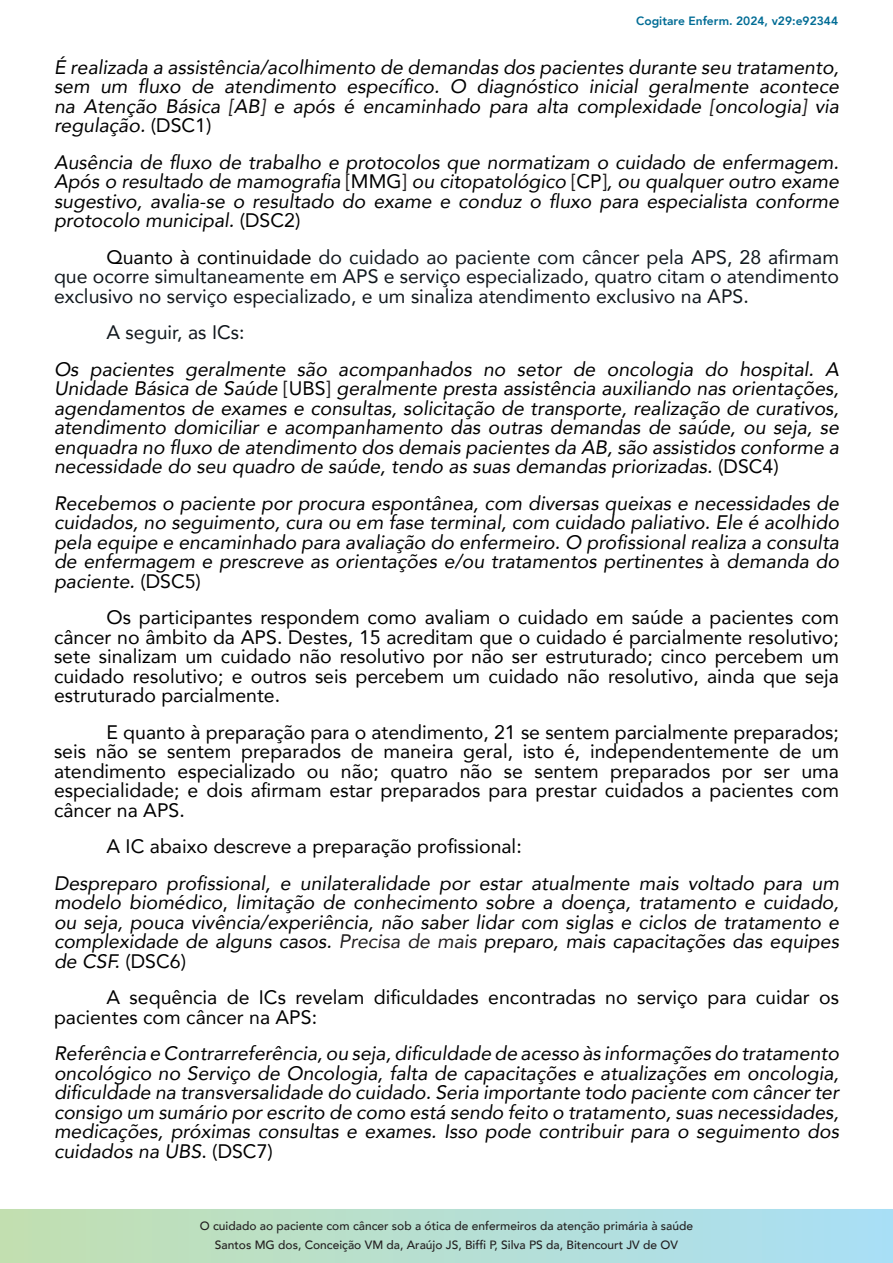
<style>
.page{position:relative;width:893px;height:1263px;background:#fff}
.page>*{position:absolute;margin:0;border:0;box-sizing:border-box;transform-origin:0 0}
.t1{font:italic 19.5px/19.5px "Avenir";color:#000001;text-align:justify}
.t2{font:19.5px/19.5px "Avenir";color:#000001;text-align:justify}
.t3{font:19.5px/19.5px "Avenir";color:#11181e;text-align:justify}
.t4{font:500 12px/18.6px "Avenir";color:#231f20;text-align:center}
.t5{font:800 12px "Avenir";color:#006c95}
.s1{color:#231f20}
.s2{font-style:normal}
.s3{font-style:normal;color:#231f20}
.s4{color:#000001}
</style>
<div class="page">
<svg style="left:0;top:1209px;width:893px;height:54px;background:#b6dfd2"></svg>
<p class="t5" style="left:636px;top:10px;width:203px">Cogitare Enferm. 2024, v29:e92344</p>
<p class="t1" style="left:54px;top:57px;width:786px">É realizada a assistência/acolhimento de demandas dos pacientes durante seu tratamento, sem um fluxo de atendimento específico. O diagnóstico inicial geralmente acontece na Atenção Básica <span class="s1">[</span>AB<span class="s1">]</span> e após é encaminhado para alta complexidade <span class="s1">[</span>oncologia<span class="s1">]</span> via regulação. <span class="s2">(DSC1)</span></p>
<p class="t1" style="left:54px;top:152px;width:786px">Ausência de fluxo de trabalho e protocolos que normatizam o cuidado de enfermagem.<br>Após o resultado de mamografia <span class="s3">[</span><span class="s2">MMG</span><span class="s3">]</span> ou citopatológico <span class="s3">[</span><span class="s2">CP</span><span class="s3">]</span>, ou qualquer outro exame sugestivo, avalia-se o resultado do exame e conduz o fluxo para especialista conforme protocolo municipal. <span class="s2">(DSC2)</span></p>
<p class="t3" style="left:54px;top:246px;width:786px;text-indent:52px"><span class="s4">Quanto à continuidade</span> do cuidado ao paciente com câncer pela APS, 28 afirmam que ocorre simultaneamente em APS e serviço especializado, quatro citam o atendimento exclusivo no serviço especializado, e um sinaliza atendimento exclusivo na APS.</p>
<p class="t3" style="left:106px;top:322px;width:140px">A seguir, as ICs:</p>
<p class="t1" style="left:54px;top:359px;width:786px">Os pacientes geralmente são acompanhados no setor de oncologia do hospital. A Unidade Básica de Saúde <span class="s3">[</span><span class="s2">UBS</span><span class="s3">]</span> geralmente presta assistência auxiliando nas orientações, agendamentos de exames e consultas, solicitação de transporte, realização de curativos, atendimento domiciliar e acompanhamento das outras demandas de saúde, ou seja, se enquadra no fluxo de atendimento dos demais pacientes da AB, são assistidos conforme a necessidade do seu quadro de saúde, tendo as suas demandas priorizadas. <span class="s2">(DSC4)</span></p>
<p class="t1" style="left:54px;top:493px;width:786px">Recebemos o paciente por procura espontânea, com diversas queixas e necessidades de cuidados, no seguimento, cura ou em fase terminal, com cuidado paliativo. Ele é acolhido pela equipe e encaminhado para avaliação do enfermeiro. O profissional realiza a consulta de enfermagem e prescreve as orientações e/ou tratamentos pertinentes <span class="s2">à</span> demanda do paciente. <span class="s2">(DSC5)</span></p>
<p class="t2" style="left:54px;top:607px;width:786px;text-indent:52px">Os participantes respondem como avaliam o cuidado em saúde a pacientes com câncer no âmbito da APS. Destes, 15 acreditam que o cuidado é parcialmente resolutivo; sete sinalizam um cuidado não resolutivo por não ser estruturado; cinco percebem um cuidado resolutivo; e outros seis percebem um cuidado não resolutivo, ainda que seja estruturado parcialmente.</p>
<p class="t2" style="left:54px;top:721px;width:786px;text-indent:52px">E quanto à preparação para o atendimento, 21 se sentem parcialmente preparados; seis não se sentem preparados de maneira geral, isto é, independentemente de um atendimento especializado ou não; quatro não se sentem preparados por ser uma especialidade; e dois afirmam estar preparados para prestar cuidados a pacientes com câncer na APS.</p>
<p class="t2" style="left:106px;top:836px;width:417px">A IC abaixo descreve a preparação profissional:</p>
<p class="t1" style="left:54px;top:873px;width:786px">Despreparo profissional, e unilateralidade por estar atualmente mais voltado para um modelo biomédico<span class="s2">,</span> limitação de conhecimento sobre a doença, tratamento e cuidado, ou seja, pouca vivência/experiência, não saber lidar com siglas e ciclos de tratamento e complexidade de alguns casos. <span class="s1">Precisa de mais</span> preparo, mais capacitações das equipes de CSF. <span class="s2">(DSC6)</span></p>
<p class="t2" style="left:54px;top:987px;width:786px;text-indent:52px">A sequência de ICs revelam dificuldades encontradas no serviço para cuidar os pacientes com câncer na APS:</p>
<p class="t1" style="left:54px;top:1043px;width:786px">Referência e Contrarreferência, ou seja, dificuldade de acesso às informações do tratamento oncológico no Serviço de Oncologia, falta de capacitações e atualizações em oncologia, dificuldade na transversalidade do cuidado. Seria importante todo paciente com câncer ter consigo um sumário por escrito de como está sendo feito o tratamento, suas necessidades, medicações, próximas consultas e exames. Isso pode contribuir para o seguimento dos cuidados na UBS<span class="s2">. (DSC7)</span></p>
<p class="t4" style="left:200px;top:1216px;width:495px">O cuidado ao paciente com câncer sob a ótica de enfermeiros da atenção primária à saúde<br>Santos MG dos, Conceição VM da, Araújo JS, Biffi P, Silva PS da, Bitencourt JV de OV</p>
</div>
